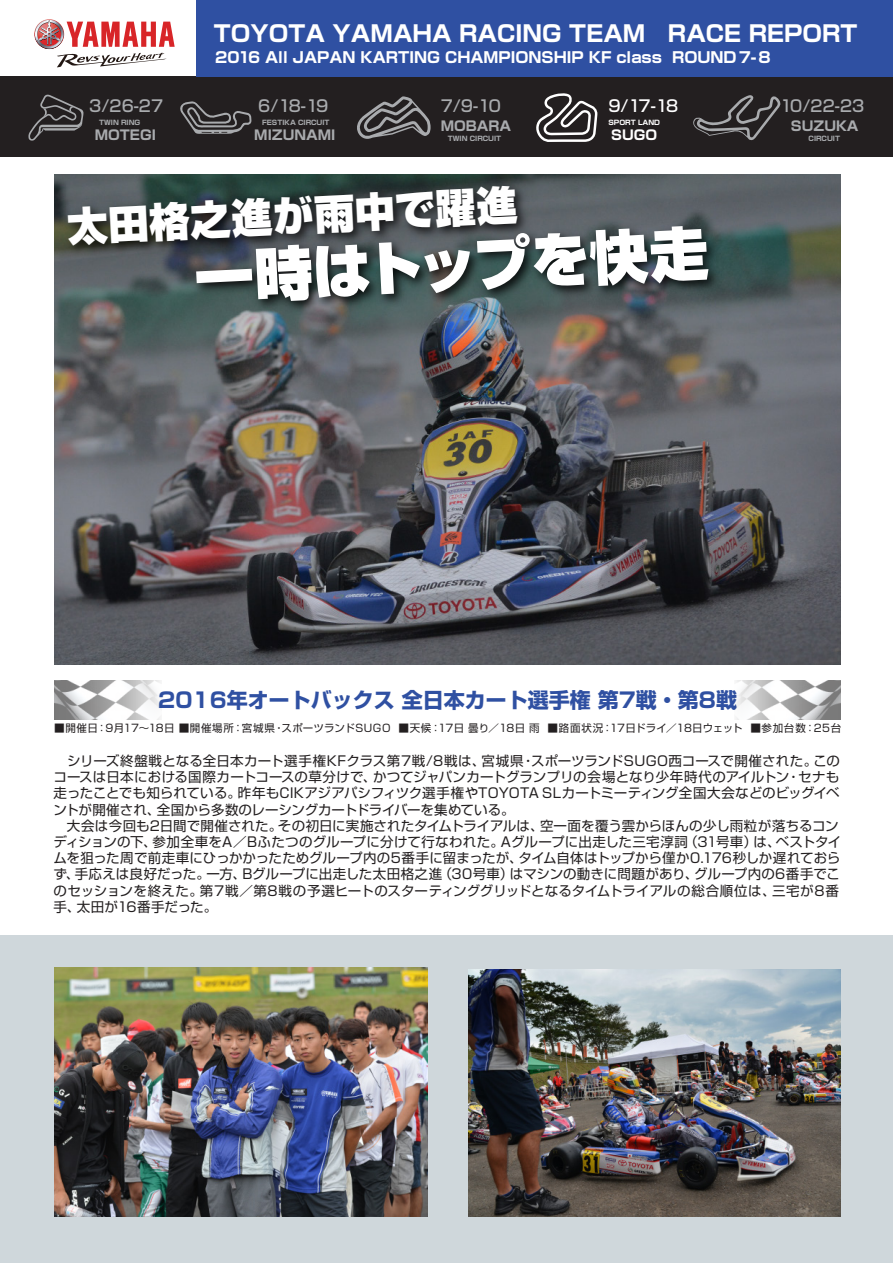
<style>
.page{position:relative;width:893px;height:1263px;background:#fff}
.page>*{position:absolute;margin:0;border:0;box-sizing:border-box;transform-origin:0 0}
.t1{font:900 58.5px "Shin Go";color:#fff}
.t2{font:900 40.5px "Shin Go";color:#fff}
.t3{font:700 22.5px "Shin Go";color:#fff}
.t4{font:700 21px "Shin Go";color:#2f50a2}
.t5{font:500 16.05px "Shin Go";letter-spacing:-.05em;color:#a9abae}
.t6{font:500 16.05px "Shin Go";color:#fff}
.t7{font:700 15px "Shin Go";color:#fff}
.t8{font:13.5px/16.2px "Shin Go";letter-spacing:.01em;color:#231f20}
.t9{font:700 13.35px "Shin Go";color:#a9abae}
.t10{font:700 13.35px "Shin Go";color:#fff}
.t11{font:10.5px "Shin Go";letter-spacing:.02em;color:#231f20}
.t12{font:700 6.75px "Shin Go";color:#a9abae}
.t13{font:700 6.75px "Shin Go";color:#fff}
</style>
<div class="page">
<div style="left:0;top:935px;width:893px;height:328px;background:#cfd7db"></div>
<div style="left:0;top:77px;width:893px;height:80px;background:#231f20"></div>
<div style="left:197px;top:0;width:696px;height:77px;background:#2f50a2"></div>
<svg style="left:34px;top:19px;width:30px;height:30px"></svg>
<svg style="left:35px;top:20px;width:140px;height:47px"></svg>
<svg style="left:28px;top:95px;width:55px;height:46px"></svg>
<svg style="left:180px;top:101px;width:71px;height:33px"></svg>
<svg style="left:357px;top:96px;width:74px;height:43px"></svg>
<svg style="left:536px;top:93px;width:62px;height:49px"></svg>
<svg style="left:693px;top:95px;width:88px;height:45px"></svg>
<img style="left:55px;top:175px;width:786px;height:490px">
<img style="left:736px;top:681px;width:105px;height:38px">
<img style="left:55px;top:681px;width:106px;height:38px">
<img style="left:54px;top:174px;width:673px;height:161px">
<img style="left:55px;top:967px;width:372px;height:249px">
<img style="left:468px;top:969px;width:373px;height:247px">
<h3 class="t3" style="left:214px;top:19px;width:645px">TOYOTA YAMAHA RACING TEAM　RACE REPORT</h3>
<p class="t7" style="left:215px;top:47px;width:557px">2016 All JAPAN KARTING CHAMPIONSHIP KF class ROUND7- 8</p>
<p class="t5" style="left:258px;top:96px;width:72px">6/18-19</p>
<p class="t9" style="left:254px;top:126px;width:83px">MIZUNAMI</p>
<p class="t5" style="left:89px;top:96px;width:76px">3/26-27</p>
<p class="t9" style="left:95px;top:126px;width:63px">MOTEGI</p>
<p class="t12" style="left:99px;top:118px;width:43px">TWIN RING</p>
<p class="t12" style="left:262px;top:118px;width:69px">FESTIKA CIRCUIT</p>
<p class="t5" style="left:441px;top:96px;width:62px">7/9-10</p>
<p class="t9" style="left:441px;top:117px;width:72px">MOBARA</p>
<p class="t12" style="left:448px;top:134px;width:55px">TWIN CIRCUIT</p>
<p class="t6" style="left:608px;top:96px;width:71px">9/17-18</p>
<p class="t10" style="left:611px;top:126px;width:47px">SUGO</p>
<p class="t13" style="left:608px;top:118px;width:53px">SPORT LAND</p>
<p class="t5" style="left:780px;top:96px;width:86px">10/22-23</p>
<p class="t9" style="left:791px;top:117px;width:69px">SUZUKA</p>
<p class="t12" style="left:809px;top:134px;width:33px">CIRCUIT</p>
<h2 class="t2" style="left:66px;top:199px;width:452px;rotate:-3deg">太田格之進が雨中で躍進</h2>
<h1 class="t1" style="left:193px;top:238px;width:515px;rotate:-3deg">一時はトップを快走</h1>
<h3 class="t4" style="left:158px;top:686px;width:580px">2016年オートバックス 全日本カート選手権 第7戦・第8戦</h3>
<p class="t11" style="left:54px;top:721px;width:788px">■開催日：9月17～18日 ■開催場所：宮城県・スポーツランドSUGO ■天候：17日 曇り／18日 雨 ■路面状況：17日ドライ／18日ウェット ■参加台数：25台</p>
<p class="t8" style="left:53px;top:752px;width:789px">　シリーズ終盤戦となる全日本カート選手権KFクラス第7戦/8戦は、宮城県・スポーツランドSUGO西コースで開催された。このコースは日本における国際カートコースの草分けで、かつてジャパンカートグランプリの会場となり少年時代のアイルトン・セナも走ったことでも知られている。昨年もCIKアジアパシフィツク選手権やTOYOTA SLカートミーティング全国大会などのビッグイベントが開催され、全国から多数のレーシングカートドライバーを集めている。<br>　大会は今回も2日間で開催された。その初日に実施されたタイムトライアルは、空一面を覆う雲からほんの少し雨粒が落ちるコンディションの下、参加全車をA／Bふたつのグループに分けて行なわれた。Aグループに出走した三宅淳詞（31号車）は、ベストタイムを狙った周で前走車にひっかかったためグループ内の5番手に留まったが、タイム自体はトップから僅か0.176秒しか遅れておらず、手応えは良好だった。一方、Bグループに出走した太田格之進（30号車）はマシンの動きに問題があり、グループ内の6番手でこのセッションを終えた。第7戦／第8戦の予選ヒートのスターティンググリッドとなるタイムトライアルの総合順位は、三宅が8番手、太田が16番手だった。</p>
</div>
